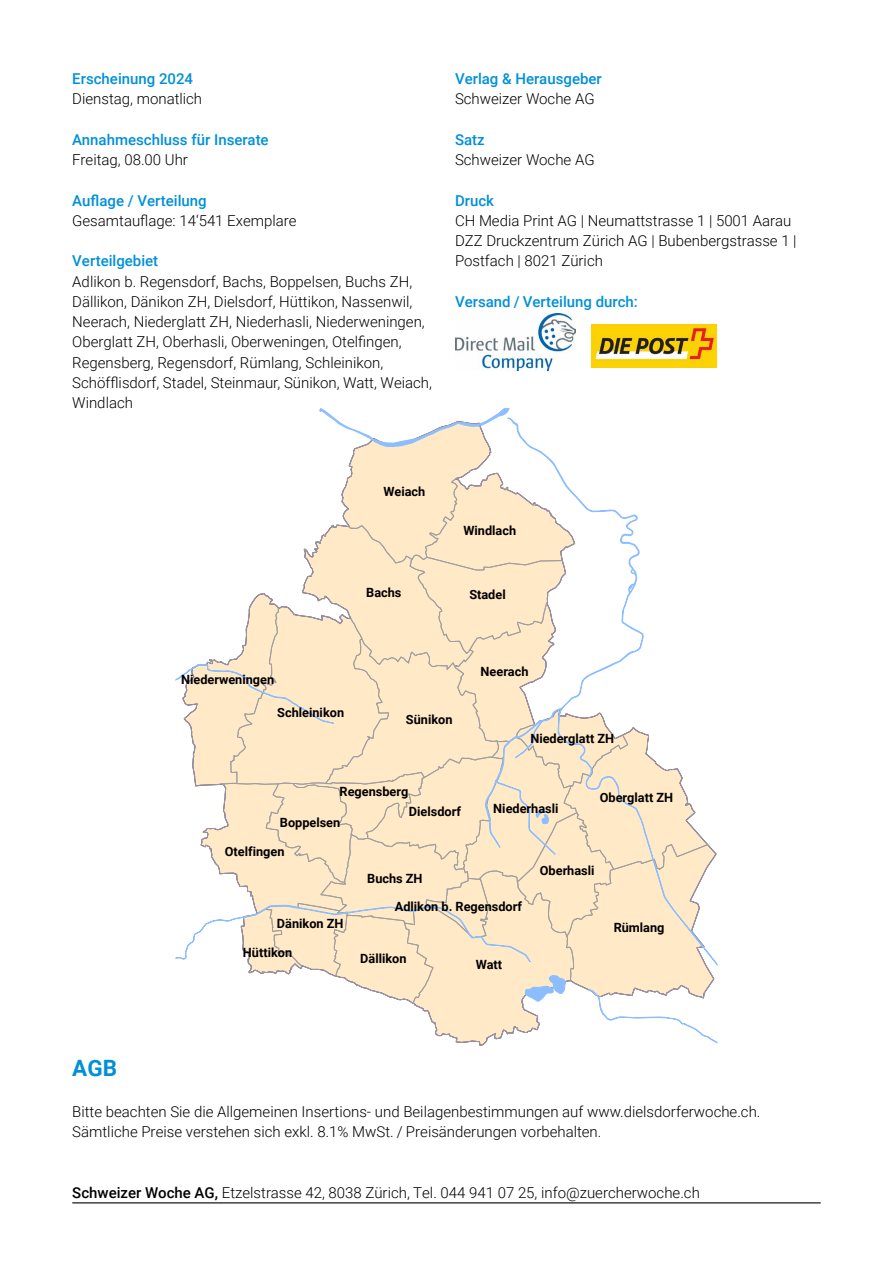
<style>
.page{position:relative;width:893px;height:1263px;background:#fff}
.page>*{position:absolute;margin:0;border:0;box-sizing:border-box;transform-origin:0 0}
.t1{font:700 22.5px "Roboto";color:#0090d7}
.t2{font:300 15px/20.2px "Roboto";color:#000}
.t3{font:500 15px "Roboto";color:#0090d7}
.t4{font:700 12.75px "Roboto";color:#000}
.s1{font-weight:500}
</style>
<div class="page">
<hr style="left:72px;top:1202px;width:749px;height:1px;background:#000">
<img style="left:592px;top:325px;width:125px;height:42px">
<img style="left:455px;top:313px;width:120px;height:58px">
<svg style="left:176px;top:408px;width:541px;height:638px"></svg>
<p class="t3" style="left:72px;top:68px;width:122px">Erscheinung 2024</p>
<p class="t2" style="left:72px;top:88px;width:131px">Dienstag, monatlich</p>
<p class="t3" style="left:72px;top:129px;width:198px">Annahmeschluss für Inserate</p>
<p class="t2" style="left:72px;top:149px;width:117px">Freitag, 08.00 Uhr</p>
<p class="t3" style="left:72px;top:190px;width:136px">Auflage / Verteilung</p>
<p class="t2" style="left:72px;top:210px;width:226px">Gesamtauflage: 14‘541 Exemplare</p>
<p class="t3" style="left:72px;top:250px;width:87px">Verteilgebiet</p>
<p class="t2" style="left:72px;top:271px;width:361px">Adlikon b. Regensdorf, Bachs, Boppelsen, Buchs ZH, Dällikon, Dänikon ZH, Dielsdorf, Hüttikon, Nassenwil, Neerach, Niederglatt ZH, Niederhasli, Niederweningen, Oberglatt ZH, Oberhasli, Oberweningen, Otelfingen, Regensberg, Regensdorf, Rümlang, Schleinikon, Schöfflisdorf, Stadel, Steinmaur, Sünikon, Watt, Weiach, Windlach</p>
<p class="t3" style="left:455px;top:68px;width:148px">Verlag &amp; Herausgeber</p>
<p class="t2" style="left:455px;top:88px;width:141px">Schweizer Woche AG</p>
<p class="t3" style="left:455px;top:129px;width:31px">Satz</p>
<p class="t2" style="left:455px;top:149px;width:141px">Schweizer Woche AG</p>
<p class="t3" style="left:455px;top:190px;width:41px">Druck</p>
<p class="t2" style="left:455px;top:210px;width:343px">CH Media Print AG | Neumattstrasse 1 | 5001 Aarau<br>DZZ Druckzentrum Zürich AG | Bubenbergstrasse 1 |<br>Postfach | 8021 Zürich</p>
<p class="t3" style="left:455px;top:291px;width:184px">Versand / Verteilung durch:</p>
<p class="t4" style="left:181px;top:670px;width:95px">Niederweningen</p>
<p class="t4" style="left:383px;top:482px;width:43px">Weiach</p>
<p class="t4" style="left:366px;top:584px;width:37px">Bachs</p>
<p class="t4" style="left:463px;top:521px;width:54px">Windlach</p>
<p class="t4" style="left:469px;top:586px;width:38px">Stadel</p>
<p class="t4" style="left:481px;top:662px;width:49px">Neerach</p>
<p class="t4" style="left:277px;top:703px;width:68px">Schleinikon</p>
<p class="t4" style="left:406px;top:711px;width:48px">Sünikon</p>
<p class="t4" style="left:340px;top:783px;width:70px">Regensberg</p>
<p class="t4" style="left:280px;top:813px;width:62px">Boppelsen</p>
<p class="t4" style="left:225px;top:842px;width:61px">Otelfingen</p>
<p class="t4" style="left:409px;top:803px;width:53px">Dielsdorf</p>
<p class="t4" style="left:367px;top:870px;width:57px">Buchs ZH</p>
<p class="t4" style="left:530px;top:730px;width:85px">Niederglatt ZH</p>
<p class="t4" style="left:493px;top:799px;width:67px">Niederhasli</p>
<p class="t4" style="left:600px;top:789px;width:75px">Oberglatt ZH</p>
<p class="t4" style="left:540px;top:861px;width:56px">Oberhasli</p>
<p class="t4" style="left:277px;top:915px;width:68px">Dänikon ZH</p>
<p class="t4" style="left:243px;top:943px;width:51px">Hüttikon</p>
<p class="t4" style="left:395px;top:897px;width:129px">Adlikon b. Regensdorf</p>
<p class="t4" style="left:360px;top:949px;width:48px">Dällikon</p>
<p class="t4" style="left:476px;top:956px;width:28px">Watt</p>
<p class="t4" style="left:614px;top:918px;width:52px">Rümlang</p>
<h1 class="t1" style="left:72px;top:1053px;width:46px">AGB</h1>
<p class="t2" style="left:72px;top:1101px;width:690px">Bitte beachten Sie die Allgemeinen Insertions- und Beilagenbestimmungen auf www.dielsdorferwoche.ch.<br>Sämtliche Preise verstehen sich exkl. 8.1% MwSt. / Preisänderungen vorbehalten.</p>
<p class="t2" style="left:72px;top:1182px;width:629px"><span class="s1">Schweizer Woche AG,</span> Etzelstrasse 42, 8038 Zürich, Tel. 044 941 07 25, info@zuercherwoche.ch</p>
</div>
